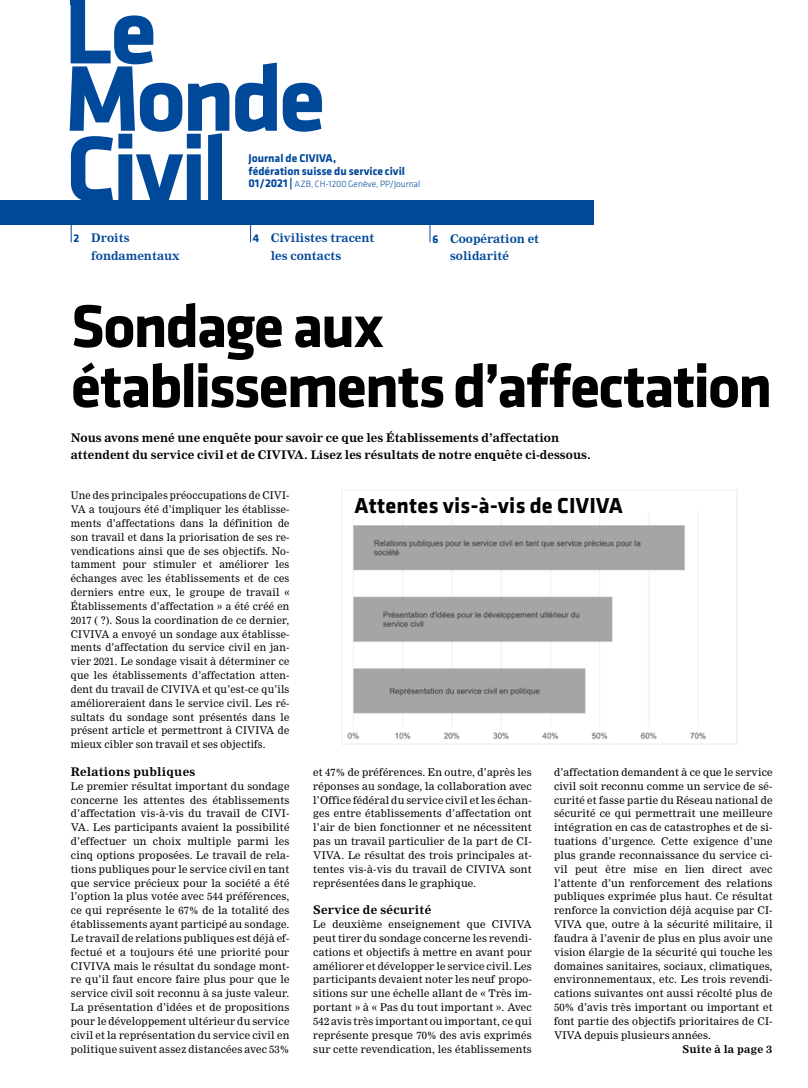
<style>
.page{position:relative;width:808px;height:1088px;background:#fff}
.page>*{position:absolute;margin:0;border:0;box-sizing:border-box;transform-origin:0 0}
.t1{font:700 62.5px/60px "Klavika";letter-spacing:-.035em;color:#000}
.t2{font:700 22.5px "Klavika";letter-spacing:.01em;color:#000}
.t3{font:700 11.62px/17.5px "Nimrod MT Std";color:#000}
.t4{font:700 11.62px/17.5px "Nimrod MT Std";color:#00489a}
.t5{font:700 11.62px/12.5px "Klavika";color:#00489a}
.t6{font:700 11.62px "Nimrod MT Std";letter-spacing:.02em;color:#000}
.t7{font:10.38px/13.9px "Nimrod MT Std";letter-spacing:.02em;color:#000;text-align:justify}
.t8{font:700 10.38px "Nimrod MT Std";letter-spacing:.02em;color:#000}
.t9{font:300 9.38px "Klavika";color:#00489a}
.s1{font-weight:700;font-size:11.62px}
.s2{font-family:"Klavika"}
</style>
<div class="page">
<div style="left:0;top:201px;width:594px;height:24px;background:#00489a"></div>
<svg style="left:70px;top:0;width:252px;height:201px"></svg>
<hr style="left:71px;top:207px;width:1px;height:35px;background:#00489a">
<hr style="left:250px;top:207px;width:1px;height:35px;background:#00489a">
<hr style="left:430px;top:207px;width:1px;height:35px;background:#00489a">
<div style="left:71px;top:0;width:14px;height:5px;background:#00489a"></div>
<img style="left:342px;top:489px;width:395px;height:255px">
<p class="t5" style="left:248px;top:152px;width:158px">Journal de CIVIVA,<br>fédération suisse du service civil</p>
<p class="t9" style="left:248px;top:179px;width:173px"><span class="s1">01/2021 |</span> AZB, CH-1200 Genève, PP/Journal</p>
<p class="t4" style="left:91px;top:229px;width:90px;text-indent:-18px"><span class="s2">2</span> Droits fondamentaux</p>
<p class="t4" style="left:271px;top:229px;width:105px;text-indent:-18px"><span class="s2">4</span> Civilistes tracent les contacts</p>
<p class="t4" style="left:450px;top:230px;width:91px;text-indent:-18px"><span class="s2">6</span> Coopération et solidarité</p>
<h1 class="t1" style="left:71px;top:297px;width:703px">Sondage aux établissements d’affectation</h1>
<p class="t3" style="left:71px;top:429px;width:521px">Nous avons mené une enquête pour savoir ce que les Établissements d’affectation attendent du service civil et de CIVIVA. Lisez les résultats de notre enquête ci-dessous.</p>
<p class="t7" style="left:71px;top:489px;width:220px">Une des principales préoccupations de CIVI-VA a toujours été d’impliquer les établisse&shy;ments d’affectations dans la définition de son travail et dans la priorisation de ses re&shy;vendications ainsi que de ses objectifs. No&shy;tamment pour stimuler et améliorer les échanges avec les établissements et de ces derniers entre eux, le groupe de travail « Établissements d’affectation » a été créé en 2017 ( ?). Sous la coordination de ce dernier, CIVIVA a envoyé un sondage aux établisse&shy;ments d’affectation du service civil en jan&shy;vier 2021. Le sondage visait à déterminer ce que les établissements d’affectation atten&shy;dent du travail de CIVIVA et qu’est-ce qu’ils amélioreraient dans le service civil. Les ré&shy;sultats du sondage sont présentés dans le présent article et permettront à CIVIVA de mieux cibler son travail et ses objectifs.</p>
<p class="t6" style="left:71px;top:765px;width:126px">Relations publiques</p>
<p class="t7" style="left:71px;top:779px;width:220px">Le premier résultat important du sondage concerne les attentes des établissements d’affectation vis-à-vis du travail de CIVI-VA. Les participants avaient la possibilité d’effectuer un choix multiple parmi les cinq options proposées. Le travail de rela&shy;tions publiques pour le service civil en tant que service précieux pour la société a été l’option la plus votée avec 544 préférences, ce qui représente le 67% de la totalité des établissements ayant participé au sondage.<br>Le travail de relations publiques est déjà ef&shy;fectué et a toujours été une priorité pour CIVIVA mais le résultat du sondage mont&shy;re qu’il faut encore faire plus pour que le service civil soit reconnu à sa juste valeur.<br>La présentation d’idées et de propositions pour le développement ultérieur du service civil et la représentation du service civil en politique suivent assez distancées avec 53%</p>
<h2 class="t2" style="left:354px;top:493px;width:270px">Attentes vis-à-vis de CIVIVA</h2>
<p class="t7" style="left:313px;top:765px;width:220px">et 47% de préférences. En outre, d’après les réponses au sondage, la collaboration avec l’Office fédéral du service civil et les échan&shy;ges entre établissements d’affectation ont l’air de bien fonctionner et ne nécessitent pas un travail particulier de la part de CI-VIVA. Le résultat des trois principales at&shy;tentes vis-à-vis du travail de CIVIVA sont représentées dans le graphique.</p>
<p class="t6" style="left:313px;top:903px;width:120px">Service de sécurité</p>
<p class="t7" style="left:313px;top:917px;width:220px">Le deuxième enseignement que CIVIVA peut tirer du sondage concerne les revendi&shy;cations et objectifs à mettre en avant pour améliorer et développer le service civil. Les participants devaient noter les neuf propo&shy;sitions sur une échelle allant de « Très im&shy;portant » à « Pas du tout important ». Avec 542 avis très important ou important, ce qui représente presque 70% des avis exprimés sur cette revendication, les établissements</p>
<p class="t7" style="left:554px;top:765px;width:220px">d’affectation demandent à ce que le service civil soit reconnu comme un service de sé&shy;curité et fasse partie du Réseau national de sécurité ce qui permettrait une meilleure intégration en cas de catastrophes et de si&shy;tuations d’urgence. Cette exigence d’une plus grande reconnaissance du service ci&shy;vil peut être mise en lien direct avec l’attente d’un renforcement des relations publiques exprimée plus haut. Ce résultat renforce la conviction déjà acquise par CI-VIVA que, outre à la sécurité militaire, il faudra à l’avenir de plus en plus avoir une vision élargie de la sécurité qui touche les domaines sanitaires, sociaux, climatiques, environnementaux, etc. Les trois revendi&shy;cations suivantes ont aussi récolté plus de 50% d’avis très important ou important et font partie des objectifs prioritaires de CI-VIVA depuis plusieurs années.</p>
<p class="t8" style="left:682px;top:1043px;width:91px">Suite à la page 3</p>
</div>
